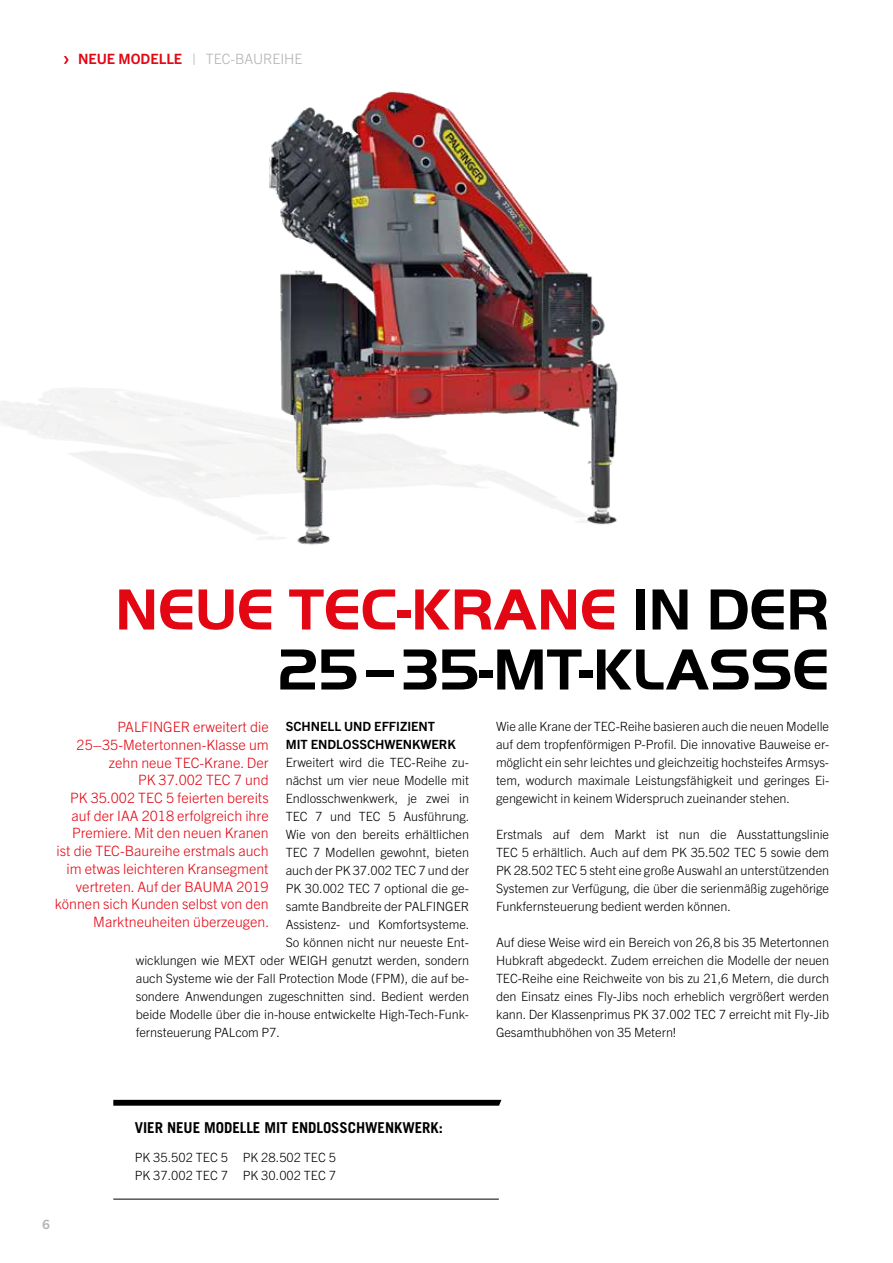
<style>
.page{position:relative;width:893px;height:1263px;background:#fff}
.page>*{position:absolute;margin:0;border:0;box-sizing:border-box;transform-origin:0 0}
.t1{font:700 60px/60px "Palfinger Handel Gothic";color:#000;text-align:right}
.t2{font:700 15px "Trade Gothic";letter-spacing:-.005em;color:#000}
.t3{font:300 14.25px/17.7px "Trade Gothic Next LT Pro";color:#e30613;text-align:right}
.t4{font:300 14.25px "Trade Gothic Next LT Pro";color:#b3b2b2}
.t5{font:300 12.75px/18px "Trade Gothic Next LT Pro";letter-spacing:-.005em;color:#000;text-align:justify}
.t6{font:700 12.75px/18px "Trade Gothic Next LT Pro";color:#000}
.t7{font:700 12.75px "Trade Gothic Next LT Pro";color:#b3b2b2}
.s1{font-weight:700;color:#e30613}
.s2{color:#e30613}
</style>
<div class="page">
<img style="left:0;top:91px;width:618px;height:454px">
<svg style="left:113px;top:1100px;width:388px;height:6px;background:#0d0d0d"></svg>
<hr style="left:113px;top:1199px;width:386px;height:1px;background:#000">
<svg style="left:64px;top:56px;width:5px;height:8px"></svg>
<p class="t4" style="left:78px;top:49px;width:226px"><span class="s1">NEUE MODELLE</span> | TEC-BAUREIHE</p>
<h1 class="t1" style="left:115px;top:580px;width:715px"><span class="s2">NEUE TEC-KRANE</span> IN DER<br>25–35-MT-KLASSE</h1>
<p class="t6" style="left:286px;top:716px;width:171px">SCHNELL UND EFFIZIENT<br>MIT ENDLOSSCHWENKWERK</p>
<p class="t5" style="left:286px;top:753px;width:185px">Erweitert wird die TEC-Reihe zu-</p>
<p class="t5" style="left:286px;top:771px;width:185px">nächst um vier neue Modelle mit</p>
<p class="t5" style="left:286px;top:789px;width:185px">Endlosschwenkwerk, je zwei in</p>
<p class="t5" style="left:286px;top:807px;width:185px">TEC 7 und TEC 5 Ausführung.</p>
<p class="t5" style="left:286px;top:825px;width:185px">Wie von den bereits erhältlichen</p>
<p class="t5" style="left:286px;top:843px;width:185px">TEC 7 Modellen gewohnt, bieten</p>
<p class="t5" style="left:286px;top:861px;width:185px">auch der PK 37.002 TEC 7 und der</p>
<p class="t5" style="left:286px;top:879px;width:185px">PK 30.002 TEC 7 optional die ge-</p>
<p class="t5" style="left:286px;top:897px;width:185px">samte Bandbreite der PALFINGER</p>
<p class="t5" style="left:286px;top:915px;width:185px">Assistenz- und Komfortsysteme.</p>
<p class="t5" style="left:286px;top:933px;width:185px">So können nicht nur neueste Ent-</p>
<p class="t5" style="left:136px;top:951px;width:335px">wicklungen wie MEXT oder WEIGH genutzt werden, sondern</p>
<p class="t5" style="left:136px;top:969px;width:335px">auch Systeme wie der Fall Protection Mode (FPM), die auf be-</p>
<p class="t5" style="left:136px;top:987px;width:335px">sondere Anwendungen zugeschnitten sind. Bedient werden</p>
<p class="t5" style="left:136px;top:1005px;width:335px">beide Modelle über die in-house entwickelte High-Tech-Funk-</p>
<p class="t5" style="left:136px;top:1023px;width:146px">fernsteuerung PALcom P7.</p>
<p class="t5" style="left:496px;top:717px;width:335px">Wie alle Krane der TEC-Reihe basieren auch die neuen Modelle auf dem tropfenförmigen P-Profil. Die innovative Bauweise er&shy;möglicht ein sehr leichtes und gleichzeitig hochsteifes Armsys&shy;tem, wodurch maximale Leistungsfähigkeit und geringes Ei&shy;gengewicht in keinem Widerspruch zueinander stehen.</p>
<p class="t5" style="left:496px;top:825px;width:335px">Erstmals auf dem Markt ist nun die Ausstattungslinie TEC 5 erhältlich. Auch auf dem PK 35.502 TEC 5 sowie dem PK 28.502 TEC 5 steht eine große Auswahl an unterstützenden Systemen zur Verfügung, die über die serienmäßig zugehörige Funkfernsteuerung bedient werden können.</p>
<p class="t5" style="left:496px;top:933px;width:335px">Auf diese Weise wird ein Bereich von 26,8 bis 35 Metertonnen Hubkraft abgedeckt. Zudem erreichen die Modelle der neuen TEC-Reihe eine Reichweite von bis zu 21,6 Metern, die durch den Einsatz eines Fly-Jibs noch erheblich vergrößert werden kann. Der Klassenprimus PK 37.002 TEC 7 erreicht mit Fly-Jib Gesamthubhöhen von 35 Metern!</p>
<p class="t3" style="left:55px;top:717px;width:216px">PALFINGER erweitert die<br>25–35-Metertonnen-Klasse um zehn neue TEC-Krane. Der<br>PK 37.002 TEC 7 und<br>PK 35.002 TEC 5 feierten bereits auf der IAA 2018 erfolgreich ihre<br>Premiere. Mit den neuen Kranen<br>ist die TEC-Baureihe erstmals auch im etwas leichteren Kransegment vertreten. Auf der BAUMA 2019 können sich Kunden selbst von den<br>Marktneuheiten überzeugen.</p>
<p class="t7" style="left:43px;top:1216px;width:9px">6</p>
<p class="t2" style="left:135px;top:1119px;width:309px">VIER NEUE MODELLE MIT ENDLOSSCHWENKWERK:</p>
<p class="t5" style="left:135px;top:1147px;width:202px">PK 35.502 TEC 5 PK 28.502 TEC 5<br>PK 37.002 TEC 7 PK 30.002 TEC 7</p>
</div>
